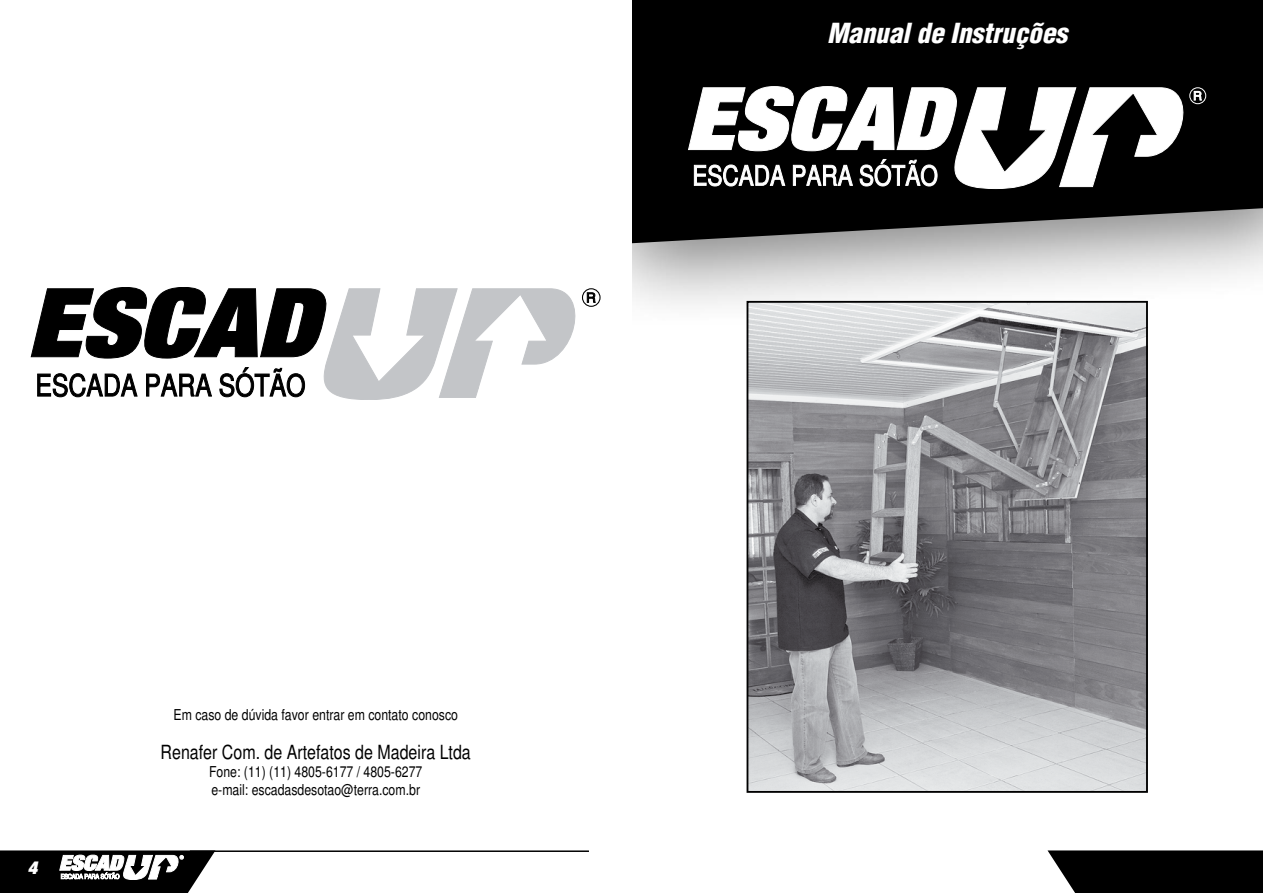
<style>
.page{position:relative;width:1263px;height:893px;background:#fff}
.page>*{position:absolute;margin:0;border:0;box-sizing:border-box;transform-origin:0 0}
.t1{font:italic 900 condensed 27px "Helvetica";color:#fff}
.t2{font:condensed 19.5px "Helvetica";color:#000}
.t3{font:italic 900 expanded 18px "Helvetica Neue";color:#fff}
.t4{font:condensed 15px/18px "Helvetica";color:#000}
</style>
<div class="page">
<svg style="left:0;top:850px;width:215px;height:43px"></svg>
<hr style="left:190px;top:850px;width:399px;height:2px;background:#000">
<div style="left:555px;top:0;width:708px;height:329px;background:#000;opacity:.5"></div>
<svg style="left:631px;top:0;width:632px;height:243px;background:#131313"></svg>
<div style="left:0;top:0;width:631px;height:658px;background:#fff"></div>
<svg style="left:31px;top:287px;width:565px;height:113px"></svg>
<div style="left:582px;top:288px;width:18px;height:19px;border:1px solid #000;border-radius:50%"></div>
<svg style="left:688px;top:86px;width:514px;height:103px"></svg>
<div style="left:1189px;top:87px;width:17px;height:17px;border:1px solid #fff;border-radius:50%"></div>
<svg style="left:1047px;top:850px;width:216px;height:43px;background:#141414"></svg>
<img style="left:749px;top:304px;width:396px;height:486px">
<div style="left:746px;top:301px;width:402px;height:492px;border:2px solid #000"></div>
<p class="t3" style="left:28px;top:856px;width:11px">4</p>
<p class="t4" style="left:174px;top:706px;width:286px">Em caso de dúvida favor entrar em contato conosco</p>
<h2 class="t2" style="left:161px;top:741px;width:312px">Renafer Com. de Artefatos de Madeira Ltda</h2>
<p class="t4" style="left:209px;top:763px;width:215px">Fone: (11) (11) 4805-6177 / 4805-6277 e-mail: escadasdesotao@terra.com.br</p>
<h1 class="t1" style="left:827px;top:16px;width:241px">Manual de Instruções</h1>
</div>
